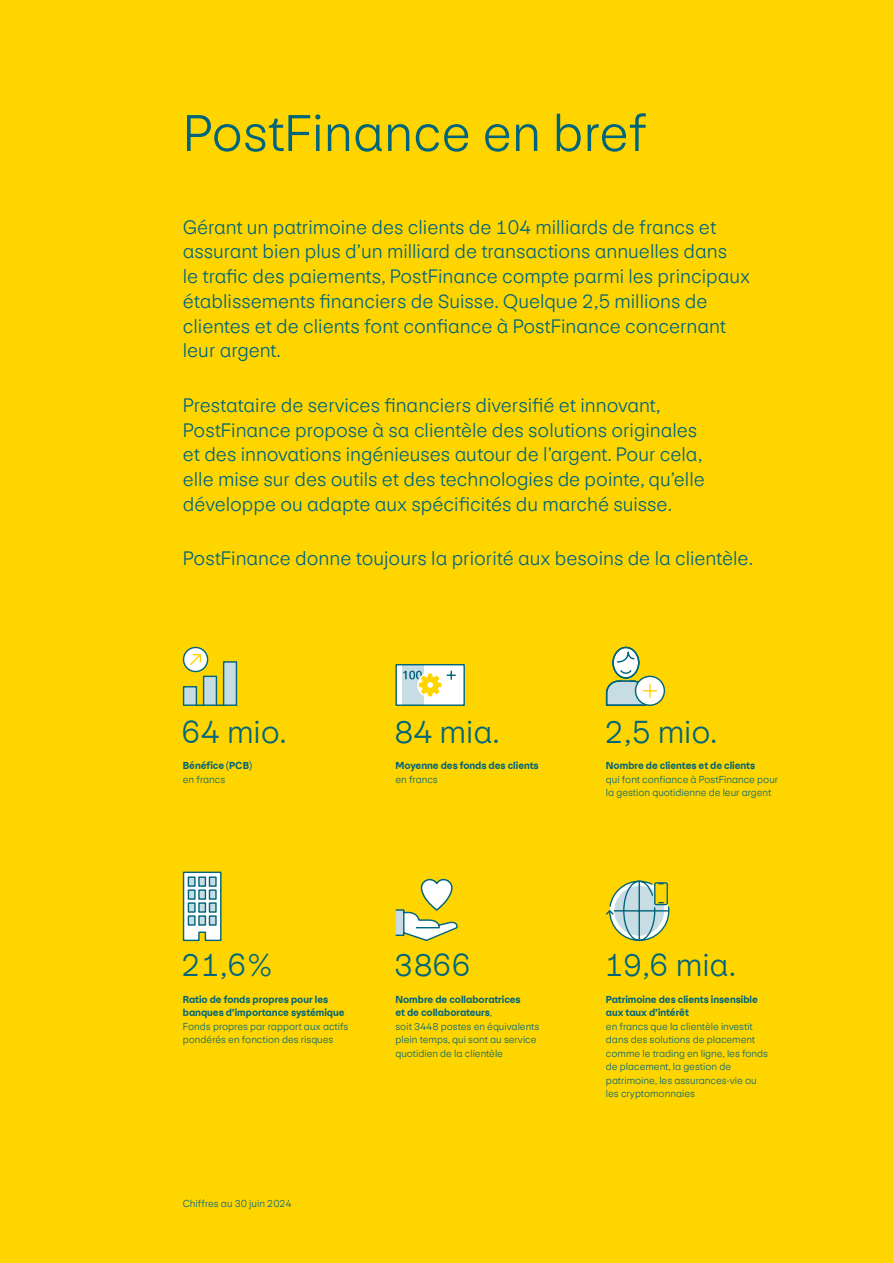
<style>
.page{position:relative;width:893px;height:1263px;background:#ffd500}
.page>*{position:absolute;margin:0;border:0;box-sizing:border-box;transform-origin:0 0}
.t1{font:300 54px "Post Finance Grotesk";color:#00657a}
.t2{font:300 33px "Post Finance Grotesk";color:#00657a}
.t3{font:300 20.25px/24.8px "Post Finance Grotesk";color:#00657a}
.t4{font:300 10.5px/13.5px "Post Finance Grotesk";color:#00657a}
.t5{font:700 10.5px/13.5px "Post Finance Grotesk";color:#00657a}
.s1{font-weight:300}
.s2{font-weight:700}
</style>
<div class="page">
<svg style="left:635px;top:676px;width:29px;height:29px"></svg>
<div style="left:635px;top:676px;width:30px;height:30px;border:1px solid #00657a;border-radius:50%"></div>
<svg style="left:605px;top:646px;width:51px;height:60px"></svg>
<svg style="left:395px;top:878px;width:63px;height:63px"></svg>
<div style="left:396px;top:665px;width:68px;height:40px;background:#fff"></div>
<div style="left:402px;top:665px;width:22px;height:40px;background:#c7dce3"></div>
<svg style="left:447px;top:671px;width:8px;height:8px"></svg>
<div style="left:395px;top:664px;width:70px;height:42px;border:1px solid #00657a"></div>
<svg style="left:403px;top:671px;width:38px;height:25px"></svg>
<svg style="left:606px;top:880px;width:64px;height:62px"></svg>
<svg style="left:184px;top:647px;width:24px;height:24px"></svg>
<div style="left:183px;top:647px;width:25px;height:25px;border:1px solid #00657a;border-radius:50%"></div>
<svg style="left:182px;top:653px;width:56px;height:53px"></svg>
<svg style="left:182px;top:871px;width:40px;height:71px;background:#aac8c1"></svg>
<h2 class="t1" style="left:183px;top:99px;width:466px">PostFinance en bref</h2>
<p class="t3" style="left:183px;top:215px;width:569px">Gérant un patrimoine des clients de 104 milliards de francs et assurant bien plus d’un milliard de transactions annuelles dans<br>le trafic des paiements, PostFinance compte parmi les principaux établissements financiers de Suisse. Quelque 2,5 millions de clientes et de clients font confiance à PostFinance concernant leur argent.</p>
<p class="t3" style="left:183px;top:393px;width:523px">Prestataire de services financiers diversifié et innovant, PostFinance propose à sa clientèle des solutions originales et des innovations ingénieuses autour de l’argent. Pour cela, elle mise sur des outils et des technologies de pointe, qu’elle développe ou adapte aux spécificités du marché suisse.</p>
<p class="t3" style="left:183px;top:546px;width:572px">PostFinance donne toujours la priorité aux besoins de la clientèle.</p>
<p class="t2" style="left:182px;top:711px;width:107px">64 mio.</p>
<p class="t5" style="left:183px;top:759px;width:71px">Bénéfice (PCB) <span class="s1">en francs</span></p>
<p class="t2" style="left:394px;top:711px;width:107px">84 mia.</p>
<p class="t5" style="left:395px;top:759px;width:145px">Moyenne des fonds des clients <span class="s1">en francs</span></p>
<p class="t2" style="left:182px;top:944px;width:91px">21,6 %</p>
<p class="t4" style="left:183px;top:992px;width:167px"><span class="s2">Ratio de fonds propres pour les banques d’importance systémique </span>Fonds propres par rapport aux actifs pondérés en fonction des risques</p>
<p class="t2" style="left:394px;top:944px;width:79px">3866</p>
<p class="t4" style="left:395px;top:992px;width:145px"><span class="s2">Nombre de collaboratrices<br>et de collaborateurs</span>,<br>soit 3448 postes en équivalents plein temps, qui sont au service quotidien de la clientèle</p>
<p class="t4" style="left:183px;top:1197px;width:110px">Chiffres au 30 juin 2024</p>
<p class="t2" style="left:605px;top:711px;width:114px">2,5 mio.</p>
<p class="t4" style="left:606px;top:759px;width:174px"><span class="s2">Nombre de clientes et de clients<br></span>qui font confiance à PostFinance pour la gestion quotidienne de leur argent</p>
<p class="t2" style="left:605px;top:944px;width:133px">19,6 mia.</p>
<p class="t4" style="left:606px;top:992px;width:164px"><span class="s2">Patrimoine des clients insensible aux taux d’intérêt<br></span>en francs que la clientèle investit dans des solutions de placement comme le trading en ligne, les fonds de placement, la gestion de patrimoine, les assurances-vie ou les cryptomonnaies</p>
</div>
